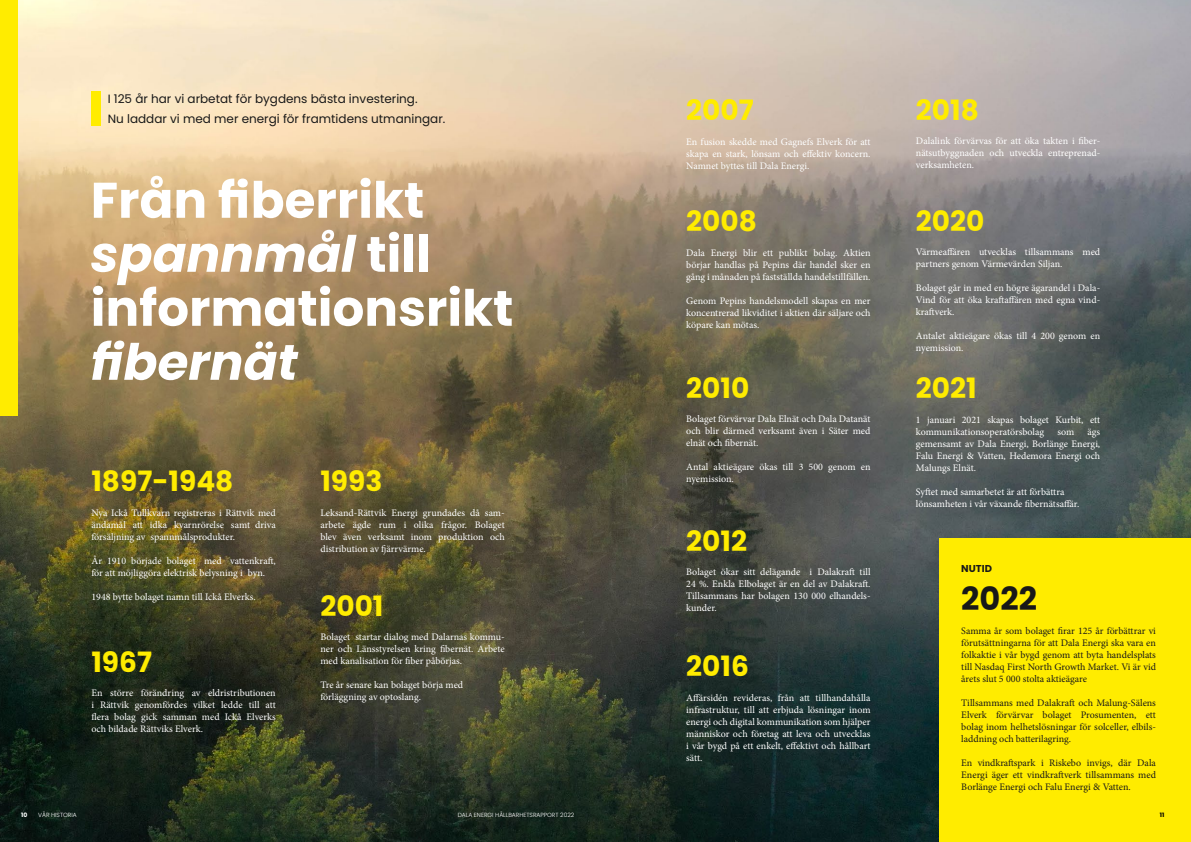
<style>
.page{position:relative;width:1191px;height:842px;background:#fff}
.page>*{position:absolute;margin:0;border:0;box-sizing:border-box;transform-origin:0 0}
.t1{font:700 50px/54px "Poppins";color:#fff}
.t2{font:italic 700 50px "Poppins";color:#fff}
.t3{font:700 32px "Poppins";color:#181818}
.t4{font:700 28px "Poppins";color:#ffec00}
.t5{font:12px/20px "Poppins";color:#181818}
.t6{font:10px/12px "Minion Pro";color:#fff;text-align:justify}
.t7{font:10px/12px "Minion Pro";letter-spacing:-.005em;color:#181818;text-align:justify}
.t8{font:700 10px "Poppins";color:#181818}
.t9{font:300 6px "Poppins";color:#fff}
.t10{font:700 6px "Poppins";color:#fff}
.t11{font:700 6px "Poppins";color:#000}
.s1{font-style:italic}
</style>
<div class="page">
<img style="left:0;top:0;width:1191px;height:842px">
<div style="left:939px;top:538px;width:252px;height:304px;background:#ffec00"></div>
<div style="left:91px;top:91px;width:10px;height:34px;background:#ffec00"></div>
<div style="left:0;top:0;width:18px;height:415px;background:#ffec00"></div>
<p class="t5" style="left:108px;top:89px;width:339px">I 125 år har vi arbetat för bygdens bästa investering.<br>Nu laddar vi med mer energi för framtidens utmaningar.</p>
<h1 class="t1" style="left:91px;top:174px;width:424px">Från fiberrikt <span class="s1">spannmål</span> till informationsrikt</h1>
<h1 class="t2" style="left:91px;top:333px;width:208px">fibernät</h1>
<h3 class="t4" style="left:91px;top:465px;width:143px">1897-1948</h3>
<p class="t6" style="left:91px;top:506px;width:186px">Nya Ickå Tullkvarn registreras i Rättvik med ändamål att idka kvarnrörelse samt driva försäljning av spannmålsprodukter.</p>
<p class="t6" style="left:91px;top:554px;width:186px">År 1910 började bolaget med vattenkraft, för att möjliggöra elektrisk belysning i byn.</p>
<p class="t6" style="left:91px;top:590px;width:166px">1948 bytte bolaget namn till Ickå Elverks.</p>
<h3 class="t4" style="left:91px;top:646px;width:62px">1967</h3>
<p class="t6" style="left:91px;top:687px;width:186px">En större förändring av eldristributionen i Rättvik genomfördes vilket ledde till att flera bolag gick samman med Ickå Elverks och bildade Rättviks Elverk.</p>
<h3 class="t4" style="left:320px;top:465px;width:63px">1993</h3>
<p class="t6" style="left:320px;top:506px;width:186px">Leksand-Rättvik Energi grundades då sam&shy;arbete ägde rum i olika frågor. Bolaget blev även verksamt inom produktion och distribution av fjärrvärme.</p>
<h3 class="t4" style="left:320px;top:590px;width:65px">2001</h3>
<p class="t6" style="left:320px;top:631px;width:186px">Bolaget startar dialog med Dalarnas kommu&shy;ner och Länsstyrelsen kring fibernät. Arbete med kanalisation för fiber påbörjas.</p>
<p class="t6" style="left:320px;top:679px;width:144px">Tre år senare kan bolaget börja med förläggning av optoslang.</p>
<h3 class="t4" style="left:686px;top:94px;width:69px">2007</h3>
<p class="t6" style="left:686px;top:136px;width:186px">En fusion skedde med Gagnefs Elverk för att skapa en stark, lönsam och effektiv koncern.<br>Namnet byttes till Dala Energi.</p>
<h3 class="t4" style="left:686px;top:205px;width:72px">2008</h3>
<p class="t6" style="left:686px;top:246px;width:186px">Dala Energi blir ett publikt bolag. Aktien börjar handlas på Pepins där handel sker en gång i månaden på fastställda handelstillfällen.</p>
<p class="t6" style="left:686px;top:294px;width:186px">Genom Pepins handelsmodell skapas en mer koncentrerad likviditet i aktien där säljare och köpare kan mötas.</p>
<h3 class="t4" style="left:686px;top:372px;width:65px">2010</h3>
<p class="t6" style="left:686px;top:413px;width:186px">Bolaget förvärvar Dala Elnät och Dala Datanät och blir därmed verksamt även i Säter med elnät och fibernät.</p>
<p class="t6" style="left:686px;top:461px;width:186px">Antal aktieägare ökas till 3 500 genom en nyemission.</p>
<h3 class="t4" style="left:686px;top:524px;width:62px">2012</h3>
<p class="t6" style="left:686px;top:566px;width:186px">Bolaget ökar sitt delägande i Dalakraft till 24 %. Enkla Elbolaget är en del av Dalakraft.<br>Tillsammans har bolagen 130 000 elhandels&shy;kunder.</p>
<h3 class="t4" style="left:686px;top:650px;width:64px">2016</h3>
<p class="t6" style="left:686px;top:692px;width:186px">Affärsidén revideras, från att tillhandahålla infrastruktur, till att erbjuda lösningar inom energi och digital kommunikation som hjälper människor och företag att leva och utvecklas i vår bygd på ett enkelt, effektivt och hållbart sätt.</p>
<h3 class="t4" style="left:916px;top:94px;width:64px">2018</h3>
<p class="t6" style="left:916px;top:135px;width:186px">Dalalink förvärvas för att öka takten i fiber&shy;nätsutbyggnaden och utveckla entreprenad&shy;verksamheten.</p>
<h3 class="t4" style="left:916px;top:205px;width:70px">2020</h3>
<p class="t6" style="left:916px;top:246px;width:186px">Värmeaffären utvecklas tillsammans med partners genom Värmevärden Siljan.</p>
<p class="t6" style="left:916px;top:282px;width:186px">Bolaget går in med en högre ägarandel i Dala-Vind för att öka kraftaffären med egna vind&shy;kraftverk.</p>
<p class="t6" style="left:916px;top:330px;width:186px">Antalet aktieägare ökas till 4 200 genom en nyemission.</p>
<h3 class="t4" style="left:916px;top:372px;width:62px">2021</h3>
<p class="t6" style="left:916px;top:413px;width:186px">1 januari 2021 skapas bolaget Kurbit, ett kommunikationsoperatörsbolag</p>
<p class="t6" style="left:916px;top:425px;width:186px;text-indent:172px">ägs gemensamt av Dala Energi, Borlänge Energi, Falu Energi &amp; Vatten, Hedemora Energi och Malungs Elnät.</p>
<p class="t6" style="left:916px;top:485px;width:165px">Syftet med samarbetet är att förbättra lönsamheten i vår växande fibernätsaffär.</p>
<p class="t6" style="left:1057px;top:425px;width:18px">som</p>
<p class="t8" style="left:961px;top:562px;width:32px">NUTID</p>
<h2 class="t3" style="left:961px;top:580px;width:77px">2022</h2>
<p class="t7" style="left:961px;top:625px;width:196px">Samma år som bolaget firar 125 år förbättrar vi förutsättningarna för att Dala Energi ska vara en folkaktie i vår bygd genom att byta handelsplats till Nasdaq First North Growth Market. Vi är vid årets slut 5 000 stolta aktieägare</p>
<p class="t7" style="left:961px;top:697px;width:196px">Tillsammans med Dalakraft och Malung-Sälens Elverk förvärvar bolaget Prosumenten, ett bolag inom helhetslösningar för solceller, elbils&shy;laddning och batterilagring.</p>
<p class="t7" style="left:961px;top:757px;width:196px">En vindkraftspark i Riskebo invigs, där Dala Energi äger ett vindkraftverk tillsammans med Borlänge Energi och Falu Energi &amp; Vatten.</p>
<p class="t10" style="left:21px;top:811px;width:8px">10</p>
<p class="t9" style="left:38px;top:811px;width:40px">VÅR HISTORIA</p>
<p class="t9" style="left:457px;top:811px;width:118px">DALA ENERGI HÅLLBARHETSRAPPORT 2022</p>
<p class="t11" style="left:1159px;top:811px;width:6px">11</p>
</div>
